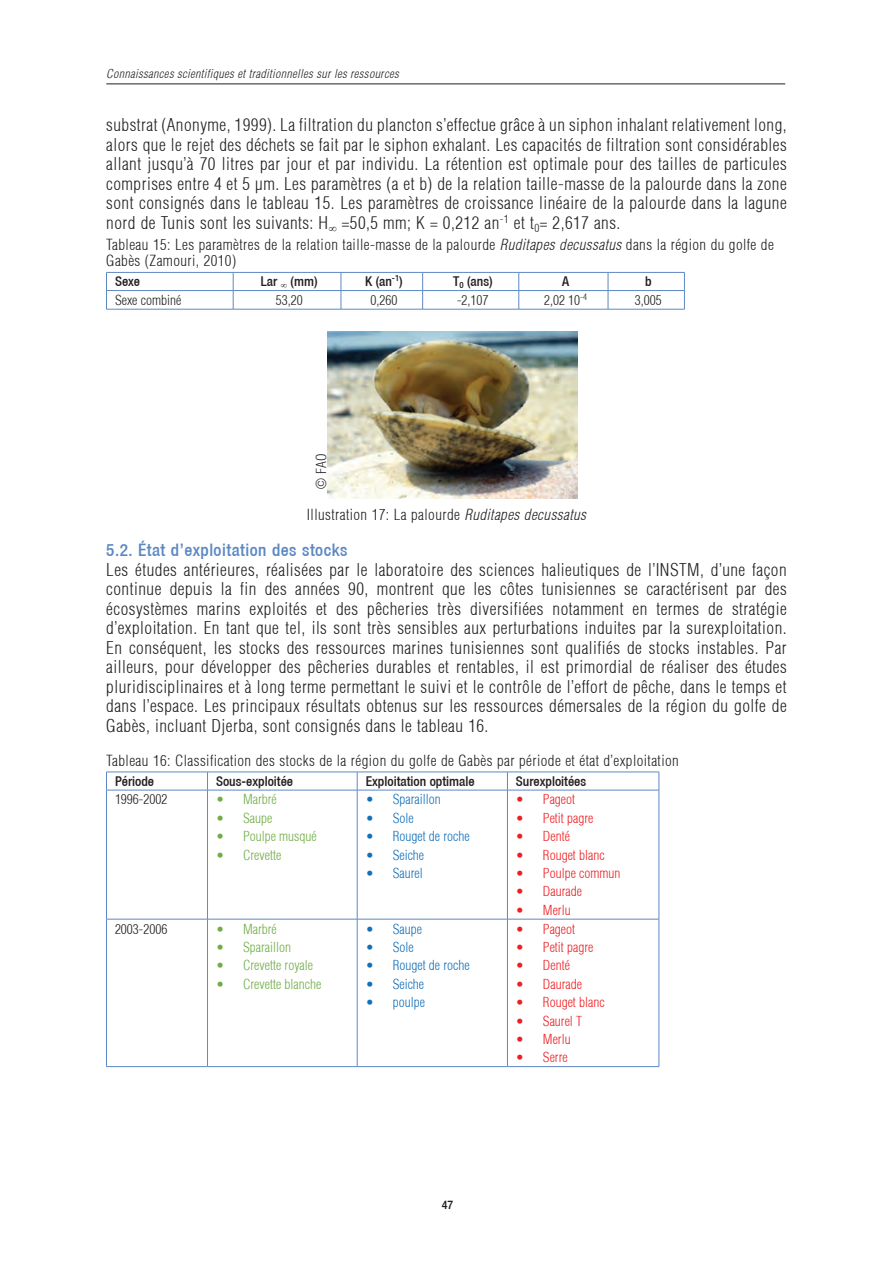
<style>
.page{position:relative;width:893px;height:1263px;background:#fff}
.page>*{position:absolute;margin:0;border:0;box-sizing:border-box;transform-origin:0 0}
.t1{font:300 condensed 17.25px/19.5px "Helvetica";letter-spacing:.03em;color:#231f20;text-align:justify}
.t2{font:500 condensed 17.25px "Helvetica 67";letter-spacing:.03em;color:#5d88c4}
.t3{font:300 condensed 15px/16.5px "Helvetica";letter-spacing:.03em;color:#231f20}
.t4{font:300 condensed 13.5px "Helvetica";color:#ee1f23}
.t5{font:300 condensed 13.5px "Helvetica";color:#70ad46}
.t6{font:300 condensed 13.5px "Helvetica";color:#1270b9}
.t7{font:500 condensed 13.5px "Helvetica 67";color:#231f20}
.t8{font:300 condensed 13.5px "Helvetica";color:#231f20}
.t9{font:italic 300 condensed 12px "Helvetica";letter-spacing:.03em;color:#231f20}
.t10{font:500 condensed 12px "Helvetica 67";color:#231f20}
.s1{font-style:italic}
</style>
<div class="page">
<hr style="left:106px;top:84px;width:679px;height:1px;background:#231f20">
<hr style="left:106px;top:272px;width:127px;height:1px;background:#5d88c4">
<hr style="left:233px;top:272px;width:108px;height:1px;background:#5d88c4">
<hr style="left:341px;top:272px;width:82px;height:1px;background:#5d88c4">
<hr style="left:423px;top:272px;width:96px;height:1px;background:#5d88c4">
<hr style="left:519px;top:272px;width:89px;height:1px;background:#5d88c4">
<hr style="left:608px;top:272px;width:77px;height:1px;background:#5d88c4">
<hr style="left:106px;top:290px;width:127px;height:1px;background:#5d88c4">
<svg style="left:106px;top:273px;width:1px;height:36px"></svg>
<hr style="left:233px;top:290px;width:108px;height:1px;background:#5d88c4">
<svg style="left:233px;top:273px;width:1px;height:36px"></svg>
<hr style="left:341px;top:290px;width:82px;height:1px;background:#5d88c4">
<svg style="left:341px;top:273px;width:1px;height:36px"></svg>
<hr style="left:423px;top:290px;width:96px;height:1px;background:#5d88c4">
<svg style="left:422px;top:273px;width:1px;height:36px"></svg>
<hr style="left:519px;top:290px;width:89px;height:1px;background:#5d88c4">
<svg style="left:518px;top:273px;width:1px;height:36px"></svg>
<hr style="left:608px;top:290px;width:77px;height:1px;background:#5d88c4">
<svg style="left:608px;top:273px;width:1px;height:36px"></svg>
<svg style="left:684px;top:273px;width:1px;height:36px"></svg>
<hr style="left:106px;top:309px;width:127px;height:1px;background:#5d88c4">
<hr style="left:233px;top:309px;width:108px;height:1px;background:#5d88c4">
<hr style="left:341px;top:309px;width:82px;height:1px;background:#5d88c4">
<hr style="left:423px;top:309px;width:96px;height:1px;background:#5d88c4">
<hr style="left:519px;top:309px;width:89px;height:1px;background:#5d88c4">
<hr style="left:608px;top:309px;width:77px;height:1px;background:#5d88c4">
<hr style="left:106px;top:772px;width:102px;height:1px;background:#5d88c4">
<svg style="left:106px;top:772px;width:1px;height:18px"></svg>
<hr style="left:208px;top:772px;width:149px;height:1px;background:#5d88c4">
<svg style="left:207px;top:772px;width:1px;height:18px"></svg>
<hr style="left:357px;top:772px;width:150px;height:1px;background:#5d88c4">
<svg style="left:357px;top:772px;width:1px;height:18px"></svg>
<hr style="left:507px;top:772px;width:152px;height:1px;background:#5d88c4">
<svg style="left:507px;top:772px;width:1px;height:18px"></svg>
<svg style="left:659px;top:772px;width:1px;height:18px"></svg>
<hr style="left:106px;top:790px;width:102px;height:1px;background:#5d88c4">
<hr style="left:106px;top:790px;width:1px;height:129px;background:#5d88c4">
<hr style="left:208px;top:790px;width:149px;height:1px;background:#5d88c4">
<hr style="left:207px;top:790px;width:1px;height:129px;background:#5d88c4">
<hr style="left:357px;top:790px;width:150px;height:1px;background:#5d88c4">
<hr style="left:357px;top:790px;width:1px;height:129px;background:#5d88c4">
<hr style="left:507px;top:790px;width:152px;height:1px;background:#5d88c4">
<hr style="left:507px;top:790px;width:1px;height:129px;background:#5d88c4">
<hr style="left:659px;top:790px;width:1px;height:129px;background:#5d88c4">
<hr style="left:106px;top:919px;width:102px;height:1px;background:#5d88c4">
<hr style="left:106px;top:919px;width:1px;height:147px;background:#5d88c4">
<hr style="left:208px;top:919px;width:149px;height:1px;background:#5d88c4">
<hr style="left:207px;top:919px;width:1px;height:147px;background:#5d88c4">
<hr style="left:357px;top:919px;width:150px;height:1px;background:#5d88c4">
<hr style="left:357px;top:919px;width:1px;height:147px;background:#5d88c4">
<hr style="left:507px;top:919px;width:152px;height:1px;background:#5d88c4">
<hr style="left:507px;top:919px;width:1px;height:147px;background:#5d88c4">
<hr style="left:659px;top:919px;width:1px;height:147px;background:#5d88c4">
<hr style="left:106px;top:1066px;width:102px;height:1px;background:#5d88c4">
<hr style="left:208px;top:1066px;width:149px;height:1px;background:#5d88c4">
<hr style="left:357px;top:1066px;width:150px;height:1px;background:#5d88c4">
<hr style="left:507px;top:1066px;width:152px;height:1px;background:#5d88c4">
<img style="left:327px;top:332px;width:250px;height:167px">
<p class="t9" style="left:106px;top:66px;width:294px">Connaissances scientifiques et traditionnelles sur les ressources</p>
<p class="t1" style="left:106px;top:115px;width:682px">substrat (Anonyme, 1999). La filtration du plancton s’effectue grâce à un siphon inhalant relativement long, alors que le rejet des déchets se fait par le siphon exhalant. Les capacités de filtration sont considérables allant jusqu’à 70 litres par jour et par individu. La rétention est optimale pour des tailles de particules comprises entre 4 et 5 µm. Les paramètres (a et b) de la relation taille-masse de la palourde dans la zone sont consignés dans le tableau 15. Les paramètres de croissance linéaire de la palourde dans la lagune nord de Tunis sont les suivants: H∞ =50,5 mm; K = 0,212 an<sup>-1</sup> et t<sub>0</sub>= 2,617 ans.</p>
<p class="t3" style="left:106px;top:236px;width:669px">Tableau 15: Les paramètres de la relation taille-masse de la palourde <span class="s1">Ruditapes decussatus</span> dans la région du golfe de<br>Gabès (Zamouri, 2010)</p>
<p class="t7" style="left:115px;top:273px;width:27px">Sexe</p>
<p class="t7" style="left:261px;top:273px;width:58px">Lar ∞ (mm)</p>
<p class="t7" style="left:365px;top:273px;width:39px">K (an<sup>-1</sup>)</p>
<p class="t7" style="left:453px;top:273px;width:41px">T<sub>0</sub> (ans)</p>
<p class="t7" style="left:562px;top:273px;width:9px">A</p>
<p class="t7" style="left:645px;top:273px;width:8px">b</p>
<p class="t8" style="left:115px;top:292px;width:68px">Sexe combiné</p>
<p class="t8" style="left:276px;top:292px;width:28px">53,20</p>
<p class="t8" style="left:370px;top:292px;width:28px">0,260</p>
<p class="t8" style="left:457px;top:292px;width:33px">-2,107</p>
<p class="t8" style="left:544px;top:292px;width:45px">2,02 10<sup>-4</sup></p>
<p class="t8" style="left:635px;top:292px;width:28px">3,005</p>
<p class="t8" style="left:313px;top:489px;width:37px;rotate:-90deg">© FAO</p>
<p class="t3" style="left:307px;top:506px;width:281px">Illustration 17: La palourde <span class="s1">Ruditapes decussatus</span></p>
<p class="t2" style="left:106px;top:540px;width:243px">5.2. État d’exploitation des stocks</p>
<p class="t1" style="left:106px;top:560px;width:682px">Les études antérieures, réalisées par le laboratoire des sciences halieutiques de l’INSTM, d’une façon continue depuis la fin des années 90, montrent que les côtes tunisiennes se caractérisent par des écosystèmes marins exploités et des pêcheries très diversifiées notamment en termes de stratégie d’exploitation. En tant que tel, ils sont très sensibles aux perturbations induites par la surexploitation.<br>En conséquent, les stocks des ressources marines tunisiennes sont qualifiés de stocks instables. Par ailleurs, pour développer des pêcheries durables et rentables, il est primordial de réaliser des études pluridisciplinaires et à long terme permettant le suivi et le contrôle de l’effort de pêche, dans le temps et dans l’espace. Les principaux résultats obtenus sur les ressources démersales de la région du golfe de Gabès, incluant Djerba, sont consignés dans le tableau 16.</p>
<p class="t3" style="left:106px;top:752px;width:574px">Tableau 16: Classification des stocks de la région du golfe de Gabès par période et état d’exploitation</p>
<p class="t7" style="left:115px;top:773px;width:41px">Période</p>
<p class="t7" style="left:216px;top:773px;width:79px">Sous-exploitée</p>
<p class="t7" style="left:366px;top:773px;width:111px">Exploitation optimale</p>
<p class="t7" style="left:516px;top:773px;width:72px">Surexploitées</p>
<p class="t8" style="left:115px;top:791px;width:54px">1996-2002</p>
<p class="t5" style="left:216px;top:791px;width:62px">• Marbré</p>
<p class="t5" style="left:216px;top:809px;width:58px">• Saupe</p>
<p class="t5" style="left:216px;top:828px;width:102px">• Poulpe musqué</p>
<p class="t5" style="left:216px;top:846px;width:67px">• Crevette</p>
<p class="t6" style="left:366px;top:791px;width:76px">• Sparaillon</p>
<p class="t6" style="left:366px;top:809px;width:49px">• Sole</p>
<p class="t6" style="left:366px;top:828px;width:106px">• Rouget de roche</p>
<p class="t6" style="left:366px;top:846px;width:60px">• Seiche</p>
<p class="t6" style="left:366px;top:865px;width:58px">• Saurel</p>
<p class="t4" style="left:516px;top:791px;width:61px">• Pageot</p>
<p class="t4" style="left:516px;top:809px;width:79px">• Petit pagre</p>
<p class="t4" style="left:516px;top:828px;width:55px">• Denté</p>
<p class="t4" style="left:516px;top:846px;width:90px">• Rouget blanc</p>
<p class="t4" style="left:516px;top:865px;width:106px">• Poulpe commun</p>
<p class="t4" style="left:516px;top:883px;width:68px">• Daurade</p>
<p class="t4" style="left:516px;top:901px;width:56px">• Merlu</p>
<p class="t8" style="left:115px;top:920px;width:54px">2003-2006</p>
<p class="t5" style="left:216px;top:920px;width:62px">• Marbré</p>
<p class="t5" style="left:216px;top:938px;width:76px">• Sparaillon</p>
<p class="t5" style="left:216px;top:957px;width:99px">• Crevette royale</p>
<p class="t5" style="left:216px;top:975px;width:107px">• Crevette blanche</p>
<p class="t6" style="left:366px;top:920px;width:58px">• Saupe</p>
<p class="t6" style="left:366px;top:938px;width:49px">• Sole</p>
<p class="t6" style="left:366px;top:957px;width:106px">• Rouget de roche</p>
<p class="t6" style="left:366px;top:975px;width:60px">• Seiche</p>
<p class="t6" style="left:366px;top:994px;width:61px">• poulpe</p>
<p class="t4" style="left:516px;top:920px;width:61px">• Pageot</p>
<p class="t4" style="left:516px;top:938px;width:79px">• Petit pagre</p>
<p class="t4" style="left:516px;top:957px;width:55px">• Denté</p>
<p class="t4" style="left:516px;top:975px;width:68px">• Daurade</p>
<p class="t4" style="left:516px;top:994px;width:90px">• Rouget blanc</p>
<p class="t4" style="left:516px;top:1012px;width:68px">• Saurel T</p>
<p class="t4" style="left:516px;top:1030px;width:56px">• Merlu</p>
<p class="t4" style="left:516px;top:1049px;width:53px">• Serre</p>
<p class="t10" style="left:442px;top:1197px;width:13px">47</p>
</div>
